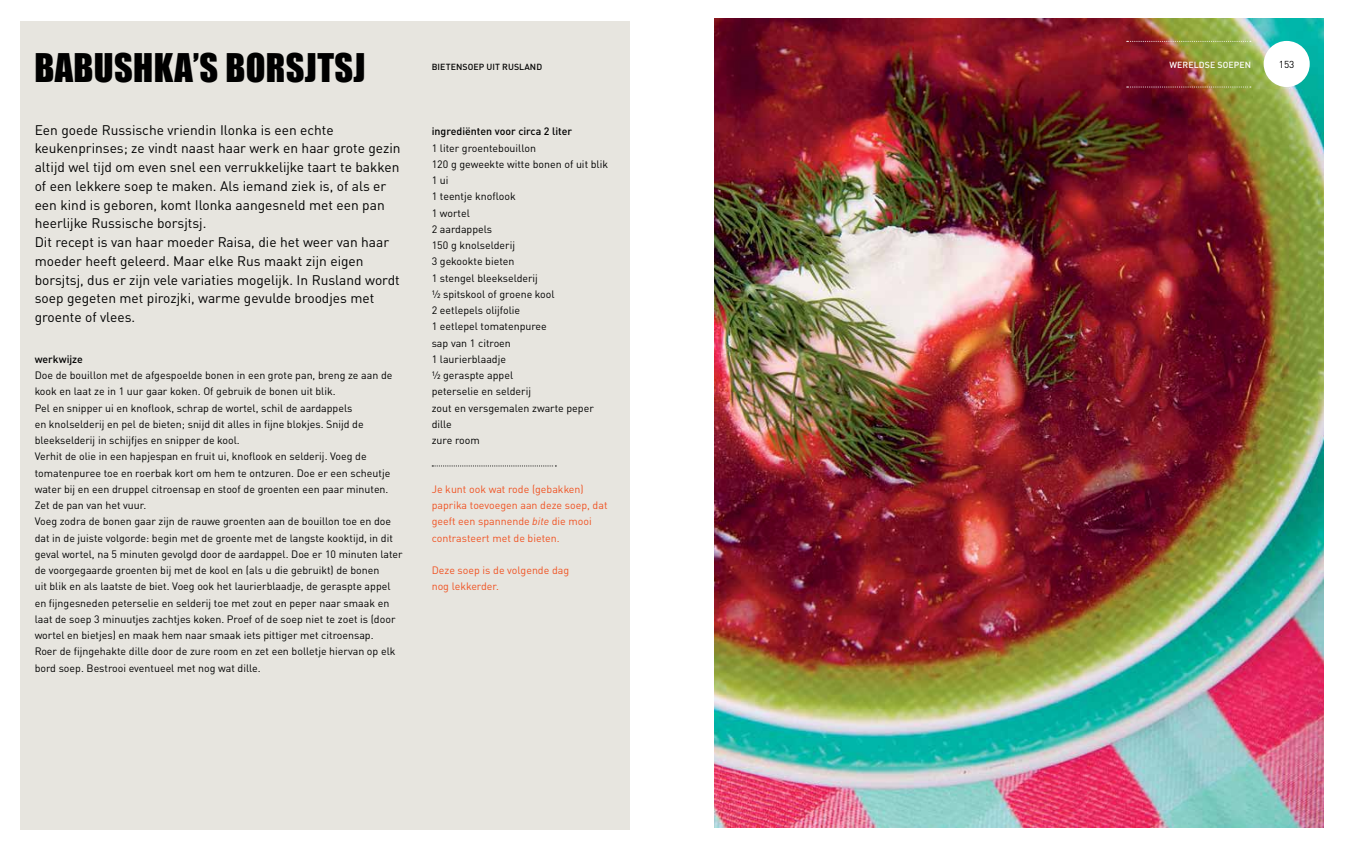
<style>
.page{position:relative;width:1347px;height:851px;background:#fff}
.page>*{position:absolute;margin:0;border:0;box-sizing:border-box;transform-origin:0 0}
.t1{font:36.25px "Impact";letter-spacing:.01em;color:#000}
.t2{font:13.75px/18.8px "DINOT1";color:#000}
.t3{font:10.62px/16.2px "DINOT1";color:#000}
.t4{font:10.62px/16.2px "DINOT1";color:#f05323}
.t5{font:10.62px "DINOT Medium 12";color:#000}
.t6{font:10px "DINOT1";color:#000}
.t7{font:8.75px "DINOT Medium 12";letter-spacing:.01em;color:#000}
.t8{font:8.75px "DINOT Medium 12";letter-spacing:.01em;color:#fff}
.s1{font-family:"DINOT Italic 3"}
</style>
<div class="page">
<div style="left:21px;top:21px;width:609px;height:808px;background:#e7e5df"></div>
<svg style="left:432px;top:465px;width:124px;height:1px"></svg>
<img style="left:714px;top:19px;width:609px;height:808px">
<div style="left:1263px;top:41px;width:46px;height:46px;background:#fff;border-radius:50%"></div>
<svg style="left:1126px;top:41px;width:124px;height:1px"></svg>
<svg style="left:1126px;top:87px;width:124px;height:1px"></svg>
<h1 class="t1" style="left:34px;top:45px;width:332px">BABUSHKA’S BORSJTSJ</h1>
<p class="t7" style="left:432px;top:61px;width:112px">BIETENSOEP UIT RUSLAND</p>
<p class="t8" style="left:1169px;top:59px;width:83px">WERELDSE SOEPEN</p>
<p class="t6" style="left:1278px;top:58px;width:17px">153</p>
<p class="t2" style="left:35px;top:120px;width:367px">Een goede Russische vriendin Ilonka is een echte keukenprinses; ze vindt naast haar werk en haar grote gezin altijd wel tijd om even snel een verrukkelijke taart te bakken of een lekkere soep te maken. Als iemand ziek is, of als er een kind is geboren, komt Ilonka aangesneld met een pan heerlijke Russische borsjtsj.<br>Dit recept is van haar moeder Raisa, die het weer van haar moeder heeft geleerd. Maar elke Rus maakt zijn eigen borsjtsj, dus er zijn vele variaties mogelijk. In Rusland wordt soep gegeten met pirozjki, warme gevulde broodjes met groente of vlees.</p>
<p class="t5" style="left:432px;top:125px;width:142px">ingrediënten voor circa 2 liter</p>
<p class="t3" style="left:432px;top:139px;width:178px">1 liter groentebouillon<br>120 g geweekte witte bonen of uit blik<br>1 ui<br>1 teentje knoflook<br>1 wortel<br>2 aardappels<br>150 g knolselderij<br>3 gekookte bieten<br>1 stengel bleekselderij<br>½ spitskool of groene kool<br>2 eetlepels olijfolie<br>1 eetlepel tomatenpuree<br>sap van 1 citroen<br>1 laurierblaadje<br>½ geraspte appel<br>peterselie en selderij<br>zout en versgemalen zwarte peper dille<br>zure room</p>
<p class="t5" style="left:35px;top:352px;width:50px">werkwijze</p>
<p class="t3" style="left:35px;top:367px;width:369px">Doe de bouillon met de afgespoelde bonen in een grote pan, breng ze aan de kook en laat ze in 1 uur gaar koken. Of gebruik de bonen uit blik.<br>Pel en snipper ui en knoflook, schrap de wortel, schil de aardappels<br>en knolselderij en pel de bieten; snijd dit alles in fijne blokjes. Snijd de bleekselderij in schijfjes en snipper de kool.<br>Verhit de olie in een hapjespan en fruit ui, knoflook en selderij. Voeg de tomatenpuree toe en roerbak kort om hem te ontzuren. Doe er een scheutje water bij en een druppel citroensap en stoof de groenten een paar minuten.<br>Zet de pan van het vuur.<br>Voeg zodra de bonen gaar zijn de rauwe groenten aan de bouillon toe en doe dat in de juiste volgorde: begin met de groente met de langste kooktijd, in dit geval wortel, na 5 minuten gevolgd door de aardappel. Doe er 10 minuten later de voorgegaarde groenten bij met de kool en (als u die gebruikt) de bonen<br>uit blik en als laatste de biet. Voeg ook het laurierblaadje, de geraspte appel en fijngesneden peterselie en selderij toe met zout en peper naar smaak en laat de soep 3 minuutjes zachtjes koken. Proef of de soep niet te zoet is (door wortel en bietjes) en maak hem naar smaak iets pittiger met citroensap.<br>Roer de fijngehakte dille door de zure room en zet een bolletje hiervan op elk bord soep. Bestrooi eventueel met nog wat dille.</p>
<p class="t4" style="left:432px;top:480px;width:177px">Je kunt ook wat rode (gebakken) paprika toevoegen aan deze soep, dat geeft een spannende <span class="s1">bite</span> die mooi contrasteert met de bieten.</p>
<p class="t4" style="left:432px;top:562px;width:139px">Deze soep is de volgende dag nog lekkerder.</p>
</div>
